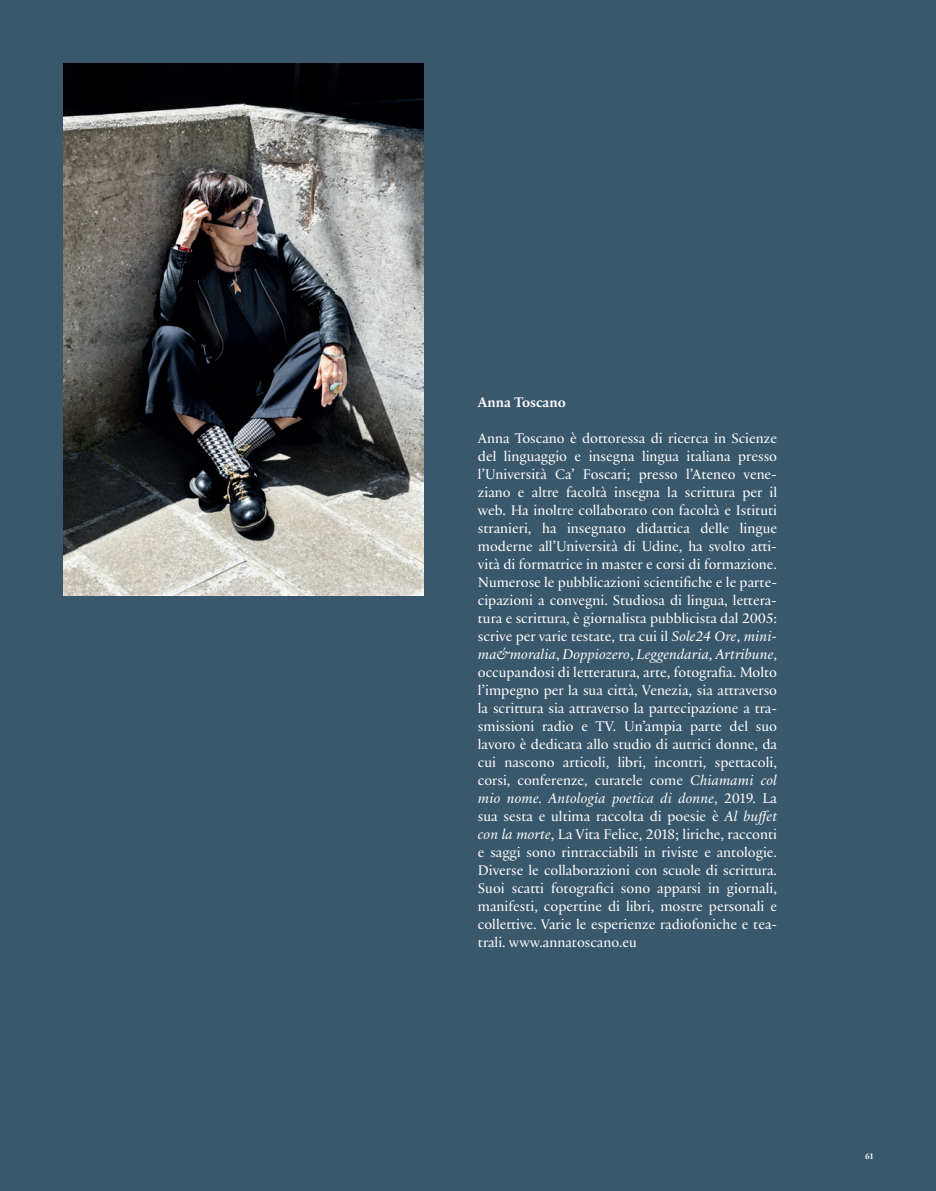
<style>
.page{position:relative;width:936px;height:1191px;background:#fff}
.page>*{position:absolute;margin:0;border:0;box-sizing:border-box;transform-origin:0 0}
.t1{font:15px/18px "Practice";color:#fff;text-align:justify}
.t2{font:15px "Practice Regular Ita";color:#fff}
.t3{font:700 15px "Practice";color:#fff}
.t4{font:700 9px "Practice";color:#fff}
.s1{font-family:"Practice Regular Ita"}
.s2{font-family:"Practice"}
</style>
<div class="page">
<div style="left:0;top:0;width:935px;height:1191px;background:#3a586c"></div>
<img style="left:64px;top:64px;width:359px;height:531px">
<p class="t3" style="left:478px;top:391px;width:89px">Anna Toscano</p>
<p class="t1" style="left:478px;top:428px;width:300px">Anna Toscano è dottoressa di ricerca in Scienze del linguaggio e insegna lingua italiana presso l’Università Ca’ Foscari; presso l’Ateneo vene&shy;ziano e altre facoltà insegna la scrittura per il web. Ha inoltre collaborato con facoltà e Istituti stranieri, ha insegnato didattica delle lingue moderne all’Università di Udine, ha svolto atti&shy;vità di formatrice in master e corsi di formazione.<br>Numerose le pubblicazioni scientifiche e le parte&shy;cipazioni a convegni. Studiosa di lingua, lettera&shy;tura e scrittura, è giornalista pubblicista dal 2005: scrive per varie testate, tra cui il <span class="s1">Sole24 Ore</span>, <span class="s1">mini-</span></p>
<p class="t2" style="left:478px;top:644px;width:300px">ma&amp;moralia<span class="s2">,</span> Doppiozero<span class="s2">,</span> Leggendaria<span class="s2">,</span> Artribune<span class="s2">,</span></p>
<p class="t1" style="left:478px;top:662px;width:301px">occupandosi di letteratura, arte, fotografia. Molto l’impegno per la sua città, Venezia, sia attraverso la scrittura sia attraverso la partecipazione a tra&shy;smissioni radio e TV. Un’ampia parte del suo lavoro è dedicata allo studio di autrici donne, da cui nascono articoli, libri, incontri, spettacoli, corsi, conferenze, curatele come <span class="s1">Chiamami col</span></p>
<p class="t2" style="left:478px;top:788px;width:300px">mio nome. Antologia poetica di donne<span class="s2">, 2019. La</span></p>
<p class="t1" style="left:478px;top:806px;width:300px">sua sesta e ultima raccolta di poesie è <span class="s1">Al buffet con la morte</span>, La Vita Felice, 2018; liriche, racconti e saggi sono rintracciabili in riviste e antologie.<br>Diverse le collaborazioni con scuole di scrittura.<br>Suoi scatti fotografici sono apparsi in giornali, manifesti, copertine di libri, mostre personali e collettive. Varie le esperienze radiofoniche e tea&shy;trali. www.annatoscano.eu</p>
<p class="t4" style="left:865px;top:1149px;width:10px">61</p>
</div>
